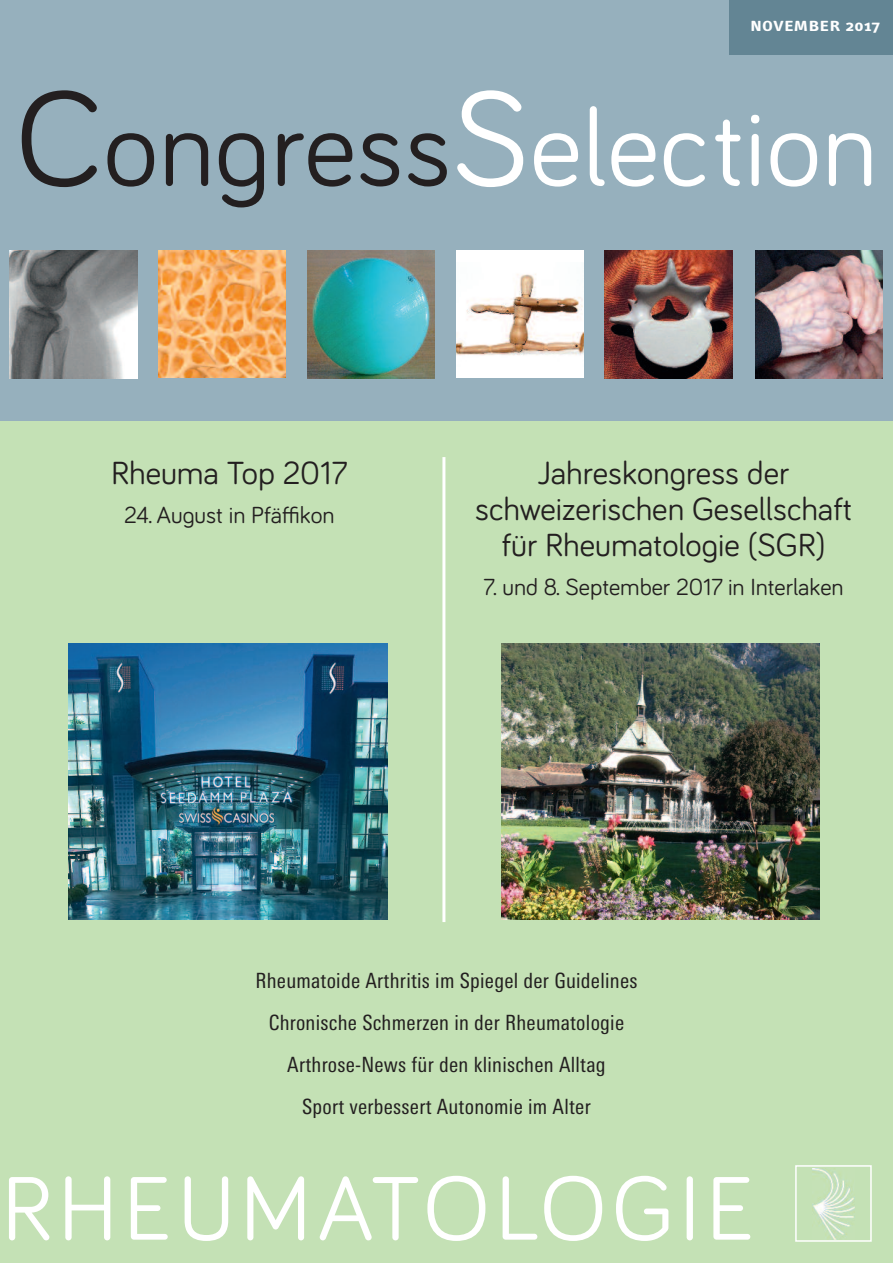
<style>
.page{position:relative;width:893px;height:1263px;background:#fff}
.page>*{position:absolute;margin:0;border:0;box-sizing:border-box;transform-origin:0 0}
.t1{font:111px "Bariol";letter-spacing:.005em;color:#fff}
.t2{font:93px "Bariol";letter-spacing:.06em;color:#fff}
.t3{font:33px/36px "Bariol";color:#231f20;text-align:center}
.t4{font:24px "Bariol";color:#231f20}
.t5{font:condensed 21px/42px "Linotype Univers";letter-spacing:.015em;color:#231f20;text-align:center}
.t6{font:700 15px "Info Text";letter-spacing:.045em;color:#fff;scale:1.26 1}
.s1{font-size:138px;color:#231f20}
.s2{color:#231f20}
.s3{font-size:138px}
</style>
<div class="page">
<div style="left:0;top:398px;width:893px;height:865px;background:#c4e1b5"></div>
<div style="left:0;top:0;width:893px;height:421px;background:#96b0bd"></div>
<img style="left:10px;top:250px;width:127px;height:128px">
<img style="left:158px;top:251px;width:128px;height:127px">
<img style="left:307px;top:250px;width:128px;height:128px">
<div style="left:456px;top:250px;width:128px;height:128px;background:#fff"></div>
<img style="left:456px;top:274px;width:128px;height:82px">
<img style="left:605px;top:250px;width:127px;height:128px">
<img style="left:755px;top:250px;width:128px;height:128px">
<div style="left:795px;top:1165px;width:77px;height:77px;border:2px solid #fff"></div>
<img style="left:812px;top:1168px;width:43px;height:72px">
<img style="left:69px;top:643px;width:319px;height:277px">
<img style="left:501px;top:643px;width:319px;height:277px">
<hr style="left:442px;top:457px;width:3px;height:465px;background:#fff">
<div style="left:729px;top:0;width:164px;height:55px;background:#638594"></div>
<p class="t6" style="left:750px;top:20px;width:104px">NOVEMBER 2017</p>
<h1 class="t1" style="left:16px;top:110px;width:863px"><span class="s1">C</span><span class="s2">ongress</span><span class="s3">S</span>election</h1>
<h3 class="t3" style="left:111px;top:458px;width:238px">Rheuma Top 2017</h3>
<p class="t4" style="left:124px;top:506px;width:212px">24. August in Pfäffikon</p>
<h3 class="t3" style="left:475px;top:458px;width:378px">Jahreskongress der schweizerischen Gesellschaft für Rheumatologie (SGR)</h3>
<p class="t4" style="left:484px;top:578px;width:361px">7. und 8. September 2017 in Interlaken</p>
<p class="t5" style="left:255px;top:961px;width:384px">Rheumatoide Arthritis im Spiegel der Guidelines Chronische Schmerzen in der Rheumatologie Arthrose-News für den klinischen Alltag<br>Sport verbessert Autonomie im Alter</p>
<h2 class="t2" style="left:2px;top:1176px;width:754px">RHEUMATOLOGIE</h2>
</div>
